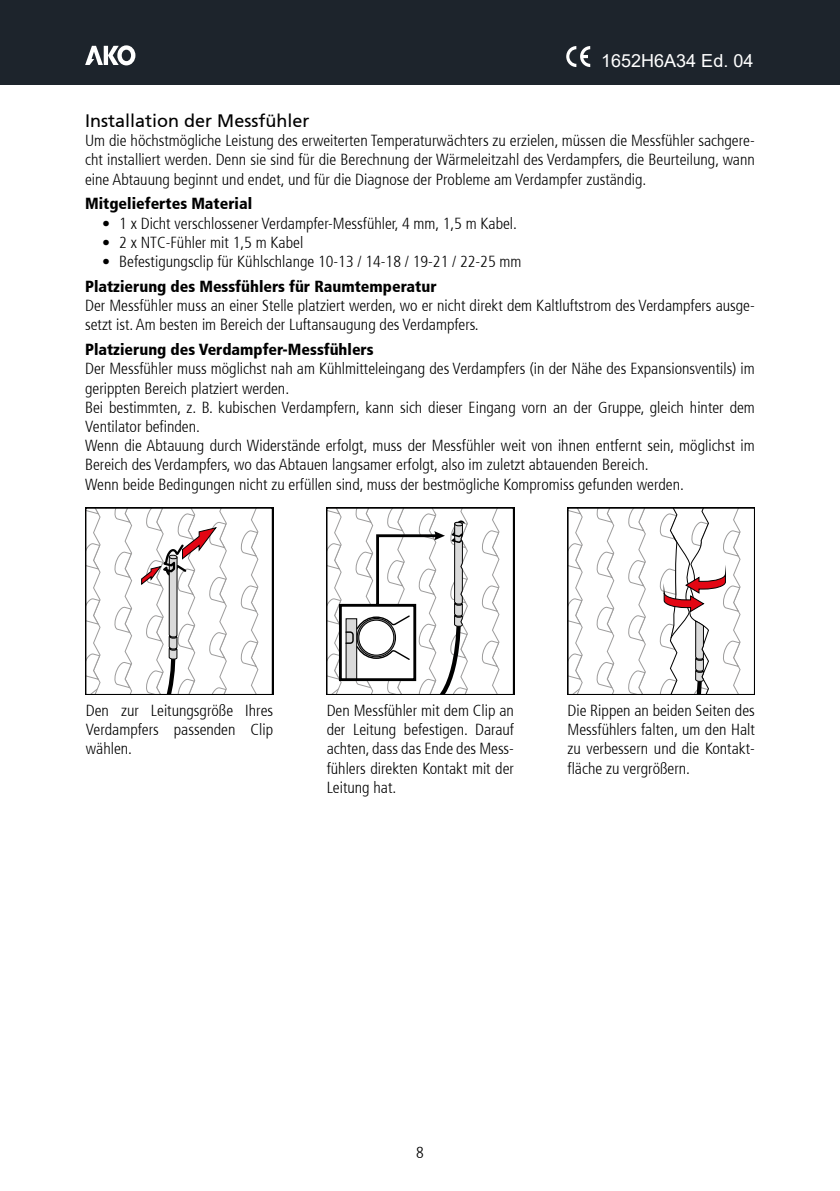
<style>
.page{position:relative;width:840px;height:1191px;background:#fff}
.page>*{position:absolute;margin:0;border:0;box-sizing:border-box;transform-origin:0 0}
.t1{font:18px "Frutiger 55 Roman";color:#000}
.t2{font:18px "Arial";color:#fff}
.t3{font:300 condensed 16px/19.2px "Frutiger 47";color:#000;text-align:justify}
.t4{font:900 condensed 16px "Frutiger 77";color:#000}
</style>
<div class="page">
<div style="left:0;top:0;width:839px;height:85px;background:#1d242c"></div>
<svg style="left:566px;top:46px;width:24px;height:21px"></svg>
<svg style="left:85px;top:45px;width:50px;height:20px"></svg>
<svg style="left:86px;top:507px;width:187px;height:187px"></svg>
<svg style="left:326px;top:507px;width:188px;height:187px"></svg>
<svg style="left:567px;top:507px;width:187px;height:187px"></svg>
<p class="t2" style="left:600px;top:49px;width:154px">1652H6A34 Ed. 04</p>
<p class="t1" style="left:85px;top:110px;width:226px">Installation der Messfühler</p>
<p class="t3" style="left:85px;top:131px;width:671px">Um die höchstmögliche Leistung des erweiterten Temperaturwächters zu erzielen, müssen die Messfühler sachgere&shy;cht installiert werden. Denn sie sind für die Berechnung der Wärmeleitzahl des Verdampfers, die Beurteilung, wann eine Abtauung beginnt und endet, und für die Diagnose der Probleme am Verdampfer zuständig.</p>
<p class="t4" style="left:85px;top:194px;width:168px">Mitgeliefertes Material</p>
<p class="t3" style="left:102px;top:214px;width:416px">• 1 x Dicht verschlossener Verdampfer-Messfühler, 4 mm, 1,5 m Kabel.</p>
<p class="t3" style="left:102px;top:233px;width:202px">• 2 x NTC-Fühler mit 1,5 m Kabel</p>
<p class="t3" style="left:102px;top:252px;width:420px">• Befestigungsclip für Kühlschlange 10-13 / 14-18 / 19-21 / 22-25 mm</p>
<p class="t4" style="left:85px;top:277px;width:353px">Platzierung des Messfühlers für Raumtemperatur</p>
<p class="t3" style="left:85px;top:296px;width:670px">Der Messfühler muss an einer Stelle platziert werden, wo er nicht direkt dem Kaltluftstrom des Verdampfers ausge&shy;setzt ist. Am besten im Bereich der Luftansaugung des Verdampfers.</p>
<p class="t4" style="left:85px;top:340px;width:290px">Platzierung des Verdampfer-Messfühlers</p>
<p class="t3" style="left:85px;top:359px;width:671px;text-align:left">Der Messfühler muss möglichst nah am Kühlmitteleingang des Verdampfers (in der Nähe des Expansionsventils) im gerippten Bereich platziert werden.<br>Bei bestimmten, z. B. kubischen Verdampfern, kann sich dieser Eingang vorn an der Gruppe, gleich hinter dem Ventilator befinden.<br>Wenn die Abtauung durch Widerstände erfolgt, muss der Messfühler weit von ihnen entfernt sein, möglichst im Bereich des Verdampfers, wo das Abtauen langsamer erfolgt, also im zuletzt abtauenden Bereich.<br>Wenn beide Bedingungen nicht zu erfüllen sind, muss der bestmögliche Kompromiss gefunden werden.</p>
<p class="t3" style="left:86px;top:701px;width:189px">Den zur Leitungsgröße Ihres Verdampfers passenden Clip wählen.</p>
<p class="t3" style="left:326px;top:701px;width:189px">Den Messfühler mit dem Clip an der Leitung befestigen. Darauf achten, dass das Ende des Mess&shy;fühlers direkten Kontakt mit der Leitung hat.</p>
<p class="t3" style="left:567px;top:701px;width:189px">Die Rippen an beiden Seiten des Messfühlers falten, um den Halt zu verbessern und die Kontakt&shy;fläche zu vergrößern.</p>
<p class="t3" style="left:416px;top:1143px;width:9px">8</p>
</div>
